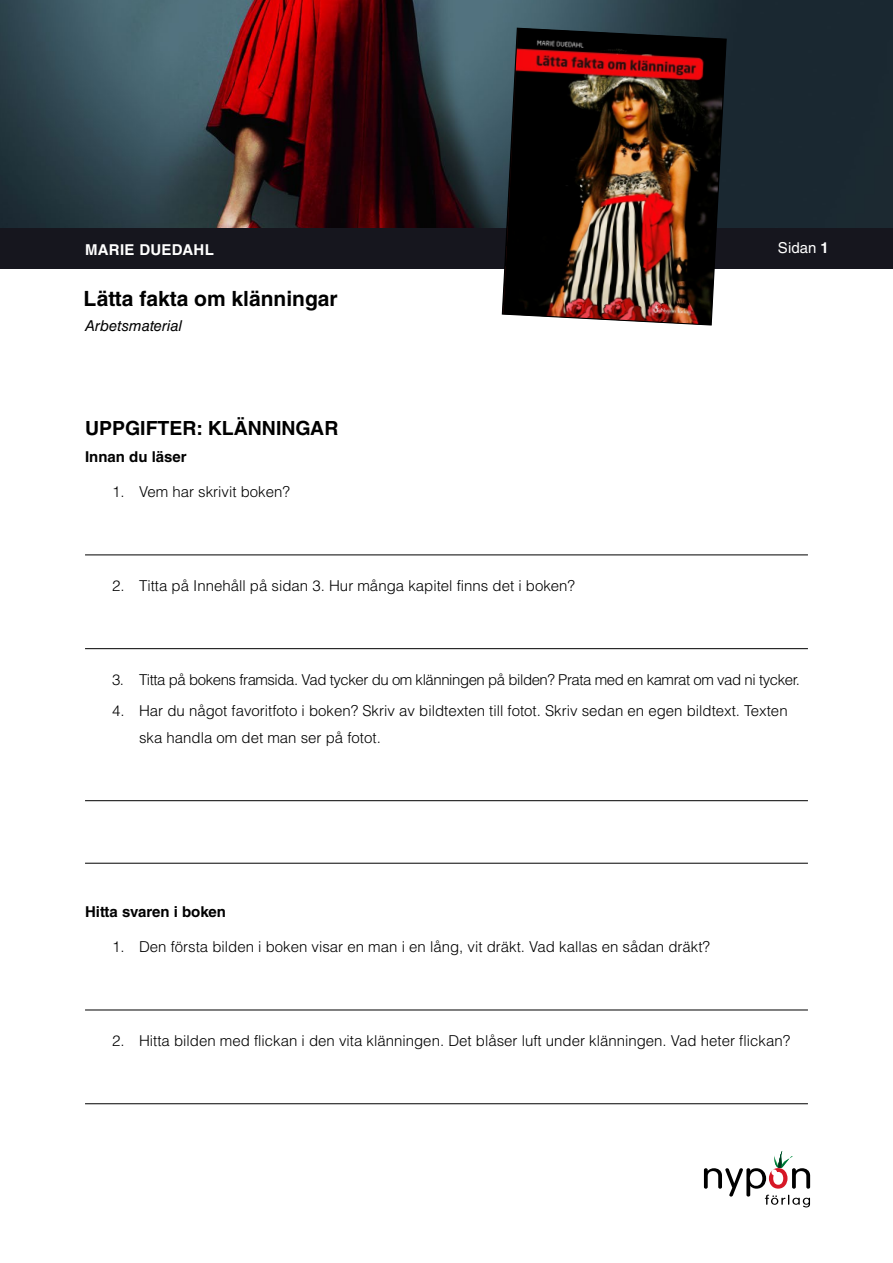
<style>
.page{position:relative;width:893px;height:1263px;background:#fff}
.page>*{position:absolute;margin:0;border:0;box-sizing:border-box;transform-origin:0 0}
.t1{font:700 21px "Helvetica LT Std";color:#000}
.t2{font:700 19.5px "Helvetica LT Std";color:#000}
.t3{font:300 15px/27px "Helvetica LT Std";color:#000}
.t4{font:300 15px "Helvetica LT Std";letter-spacing:-.03em;color:#000}
.t5{font:700 15px "Helvetica LT Std";color:#000}
.t6{font:italic 15px "Helvetica LT Std";color:#000}
.t7{font:700 15px "Helvetica LT Std";letter-spacing:.02em;color:#fff}
.t8{font:15px "Helvetica LT Std";color:#fff}
.s1{font-weight:700}
</style>
<div class="page">
<img style="left:0;top:0;width:893px;height:229px">
<div style="left:0;top:229px;width:893px;height:40px;background:#16161e"></div>
<img style="left:501px;top:27px;width:226px;height:299px">
<svg style="left:704px;top:1151px;width:106px;height:56px"></svg>
<hr style="left:85px;top:554px;width:723px;height:1px;background:#000">
<hr style="left:85px;top:648px;width:723px;height:1px;background:#000">
<hr style="left:85px;top:800px;width:723px;height:1px;background:#000">
<hr style="left:85px;top:863px;width:723px;height:1px;background:#000">
<hr style="left:85px;top:1009px;width:723px;height:1px;background:#000">
<hr style="left:85px;top:1103px;width:723px;height:1px;background:#000">
<p class="t7" style="left:85px;top:240px;width:130px">MARIE DUEDAHL</p>
<p class="t8" style="left:778px;top:239px;width:52px">Sidan <span class="s1">1</span></p>
<h1 class="t1" style="left:84px;top:286px;width:256px">Lätta fakta om klänningar</h1>
<p class="t6" style="left:85px;top:317px;width:99px">Arbetsmaterial</p>
<h2 class="t2" style="left:85px;top:416px;width:255px">UPPGIFTER: KLÄNNINGAR</h2>
<p class="t5" style="left:85px;top:447px;width:103px">Innan du läser</p>
<p class="t3" style="left:112px;top:478px;width:179px">1. Vem har skrivit boken?</p>
<p class="t3" style="left:112px;top:572px;width:465px">2. Titta på Innehåll på sidan 3. Hur många kapitel finns det i boken?</p>
<p class="t4" style="left:112px;top:670px;width:689px">3. Titta på bokens framsida. Vad tycker du om klänningen på bilden? Prata med en kamrat om vad ni tycker.</p>
<p class="t3" style="left:139px;top:697px;width:650px;text-indent:-27px">4. Har du något favoritfoto i boken? Skriv av bildtexten till fotot. Skriv sedan en egen bildtext. Texten ska handla om det man ser på fotot.</p>
<p class="t5" style="left:85px;top:902px;width:142px">Hitta svaren i boken</p>
<p class="t3" style="left:112px;top:933px;width:600px">1. Den första bilden i boken visar en man i en lång, vit dräkt. Vad kallas en sådan dräkt?</p>
<p class="t3" style="left:112px;top:1027px;width:680px">2. Hitta bilden med flickan i den vita klänningen. Det blåser luft under klänningen. Vad heter flickan?</p>
</div>
